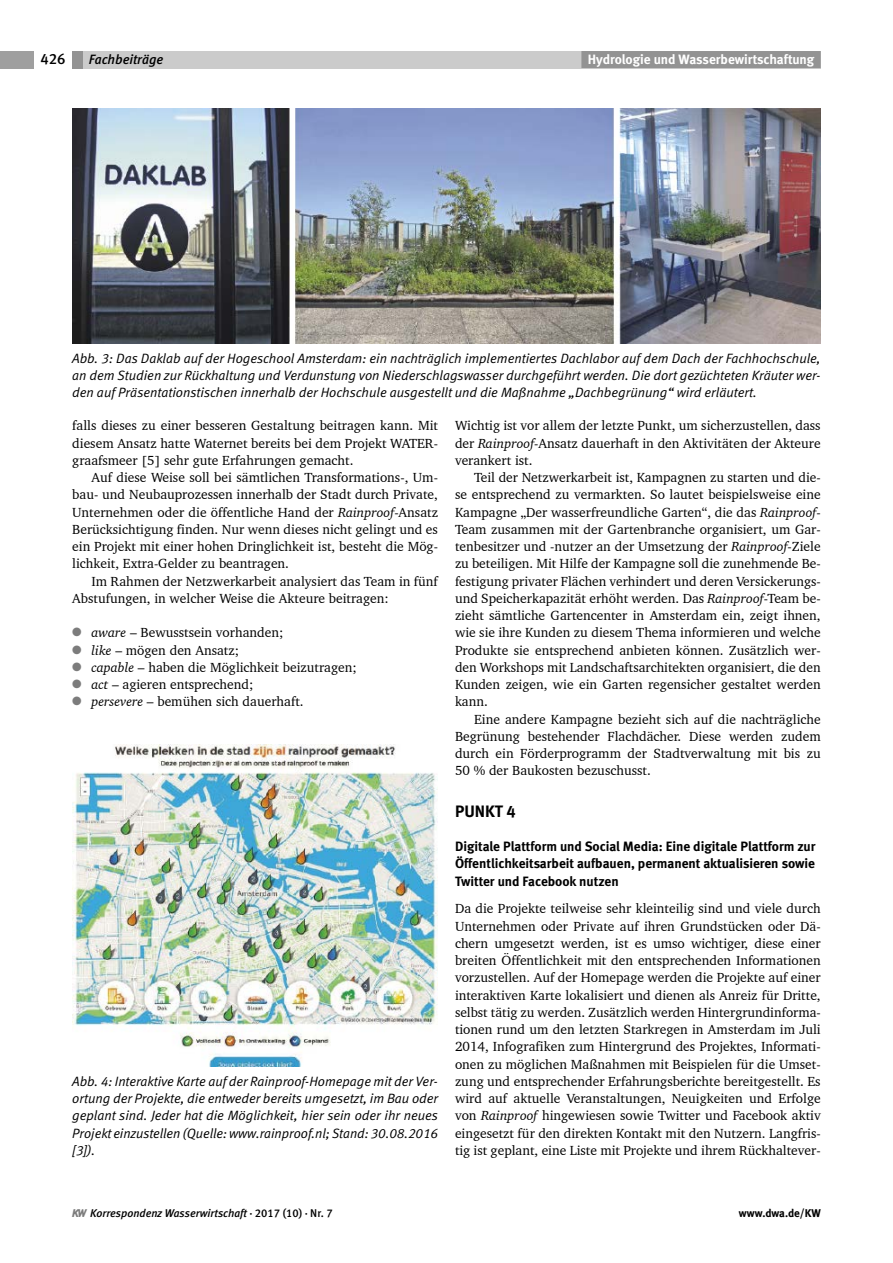
<style>
.page{position:relative;width:893px;height:1263px;background:#fff}
.page>*{position:absolute;margin:0;border:0;box-sizing:border-box;transform-origin:0 0}
.t1{font:16.5px "Meta Bold LF";color:#000}
.t2{font:15px "Meta Medium LF";color:#000}
.t3{font:13.5px/17.2px "Charter BT";color:#000;text-align:justify}
.t4{font:italic 13.5px/17.2px "Meta Normal LF";color:#000;text-align:justify}
.t5{font:13.5px/17.2px "Meta Bold LF";color:#000;text-align:justify}
.t6{font:13.5px "Meta Bold LF";color:#fff}
.t7{font:italic 13.5px "Meta Medium LF";color:#000}
.t8{font:italic 11.25px "Meta Medium LF";color:#000}
.t9{font:700 11.25px "Meta";color:#000}
.s1{font-style:italic}
.s2{color:#7c7c7c}
.s3{font-family:"KAKW";font-style:normal;font-size:11.7px;color:#7c7c7c}
.s4{font-style:normal}
</style>
<div class="page">
<div style="left:72px;top:51px;width:11px;height:17px;background:#939393"></div>
<div style="left:106px;top:51px;width:715px;height:17px;background:#cbcbcb"></div>
<div style="left:581px;top:51px;width:240px;height:17px;background:#939393"></div>
<div style="left:0;top:51px;width:34px;height:17px;background:#9f9f9f"></div>
<div style="left:83px;top:51px;width:86px;height:17px;background:#cbcbcb"></div>
<img style="left:72px;top:108px;width:749px;height:236px">
<img style="left:72px;top:744px;width:366px;height:323px">
<p class="t2" style="left:40px;top:50px;width:27px">426</p>
<p class="t7" style="left:89px;top:51px;width:76px">Fachbeiträge</p>
<p class="t6" style="left:588px;top:51px;width:228px">Hydrologie und Wasserbewirtschaftung</p>
<p class="t4" style="left:72px;top:349px;width:750px">Abb. 3: Das Daklab auf der Hogeschool Amsterdam: ein nachträglich implementiertes Dachlabor auf dem Dach der Fachhochschule, an dem Studien zur Rückhaltung und Verdunstung von Niederschlagswasser durchgeführt werden. Die dort gezüchteten Kräuter wer&shy;den auf Präsentationstischen innerhalb der Hochschule ausgestellt und die Maßnahme „Dachbegrünung“ wird erläutert.</p>
<p class="t3" style="left:72px;top:417px;width:367px">falls dieses zu einer besseren Gestaltung beitragen kann. Mit diesem Ansatz hatte Waternet bereits bei dem Projekt WATER&shy;graafsmeer [5] sehr gute Erfahrungen gemacht.</p>
<p class="t3" style="left:72px;top:469px;width:367px;text-indent:19px">Auf diese Weise soll bei sämtlichen Transformations-, Um&shy;bau- und Neubauprozessen innerhalb der Stadt durch Private, Unternehmen oder die öffentliche Hand der <span class="s1">Rainproof</span>-Ansatz Berücksichtigung finden. Nur wenn dieses nicht gelingt und es ein Projekt mit einer hohen Dringlichkeit ist, besteht die Mög&shy;lichkeit, Extra-Gelder zu beantragen.</p>
<p class="t3" style="left:72px;top:572px;width:367px;text-indent:19px">Im Rahmen der Netzwerkarbeit analysiert das Team in fünf<br>Abstufungen, in welcher Weise die Akteure beitragen:</p>
<p class="t3" style="left:72px;top:624px;width:213px"><span class="s2">●</span> <span class="s1">aware</span> – Bewusstsein vorhanden;</p>
<p class="t3" style="left:72px;top:641px;width:168px"><span class="s2">●</span> <span class="s1">like</span> – mögen den Ansatz;</p>
<p class="t3" style="left:72px;top:658px;width:286px"><span class="s2">●</span> <span class="s1">capable</span> – haben die Möglichkeit beizutragen;</p>
<p class="t3" style="left:72px;top:676px;width:183px"><span class="s2">●</span> <span class="s1">act</span> – agieren entsprechend;</p>
<p class="t3" style="left:72px;top:693px;width:233px"><span class="s2">●</span> <span class="s1">persevere</span> – bemühen sich dauerhaft.</p>
<p class="t4" style="left:72px;top:1072px;width:367px">Abb. 4: Interaktive Karte auf der Rainproof-Homepage mit der Ver&shy;ortung der Projekte, die entweder bereits umgesetzt, im Bau oder geplant sind. Jeder hat die Möglichkeit, hier sein oder ihr neues Projekt einzustellen (Quelle: www.rainproof.nl; Stand: 30.08.2016 [3]).</p>
<p class="t3" style="left:455px;top:417px;width:367px">Wichtig ist vor allem der letzte Punkt, um sicherzustellen, dass der <span class="s1">Rainproof</span>-Ansatz dauerhaft in den Aktivitäten der Akteure verankert ist.</p>
<p class="t3" style="left:455px;top:469px;width:367px;text-indent:19px">Teil der Netzwerkarbeit ist, Kampagnen zu starten und die&shy;se entsprechend zu vermarkten. So lautet beispielsweise eine Kampagne „Der wasserfreundliche Garten“, die das <span class="s1">Rainproof</span>-Team zusammen mit der Gartenbranche organisiert, um Gar&shy;tenbesitzer und -nutzer an der Umsetzung der <span class="s1">Rainproof</span>-Ziele zu beteiligen. Mit Hilfe der Kampagne soll die zunehmende Be&shy;festigung privater Flächen verhindert und deren Versickerungs&shy;und Speicherkapazität erhöht werden. Das <span class="s1">Rainproof</span>-Team be&shy;zieht sämtliche Gartencenter in Amsterdam ein, zeigt ihnen, wie sie ihre Kunden zu diesem Thema informieren und welche Produkte sie entsprechend anbieten können. Zusätzlich wer&shy;den Workshops mit Landschaftsarchitekten organisiert, die den Kunden zeigen, wie ein Garten regensicher gestaltet werden kann.</p>
<p class="t3" style="left:455px;top:710px;width:367px;text-indent:19px">Eine andere Kampagne bezieht sich auf die nachträgliche Begrünung bestehender Flachdächer. Diese werden zudem durch ein Förderprogramm der Stadtverwaltung mit bis zu 50 % der Baukosten bezuschusst.</p>
<p class="t1" style="left:455px;top:801px;width:62px">PUNKT 4</p>
<p class="t5" style="left:455px;top:838px;width:362px">Digitale Plattform und Social Media: Eine digitale Plattform zur Öffentlichkeitsarbeit aufbauen, permanent aktualisieren sowie Twitter und Facebook nutzen</p>
<p class="t3" style="left:455px;top:900px;width:367px">Da die Projekte teilweise sehr kleinteilig sind und viele durch Unternehmen oder Private auf ihren Grundstücken oder Dä&shy;chern umgesetzt werden, ist es umso wichtiger, diese einer breiten Öffentlichkeit mit den entsprechenden Informationen vorzustellen. Auf der Homepage werden die Projekte auf einer interaktiven Karte lokalisiert und dienen als Anreiz für Dritte, selbst tätig zu werden. Zusätzlich werden Hintergrundinforma&shy;tionen rund um den letzten Starkregen in Amsterdam im Juli 2014, Infografiken zum Hintergrund des Projektes, Informati&shy;onen zu möglichen Maßnahmen mit Beispielen für die Umset&shy;zung und entsprechender Erfahrungsberichte bereitgestellt. Es wird auf aktuelle Veranstaltungen, Neuigkeiten und Erfolge von <span class="s1">Rainproof</span> hingewiesen sowie Twitter und Facebook aktiv eingesetzt für den direkten Kontakt mit den Nutzern. Langfris&shy;tig ist geplant, eine Liste mit Projekte und ihrem Rückhaltever-</p>
<p class="t8" style="left:72px;top:1206px;width:262px"><span class="s3">w</span> Korrespondenz Wasserwirtschaft <span class="s4">· 2017 (10) · Nr. 7</span></p>
<p class="t9" style="left:739px;top:1206px;width:83px">www.dwa.de/KW</p>
</div>
